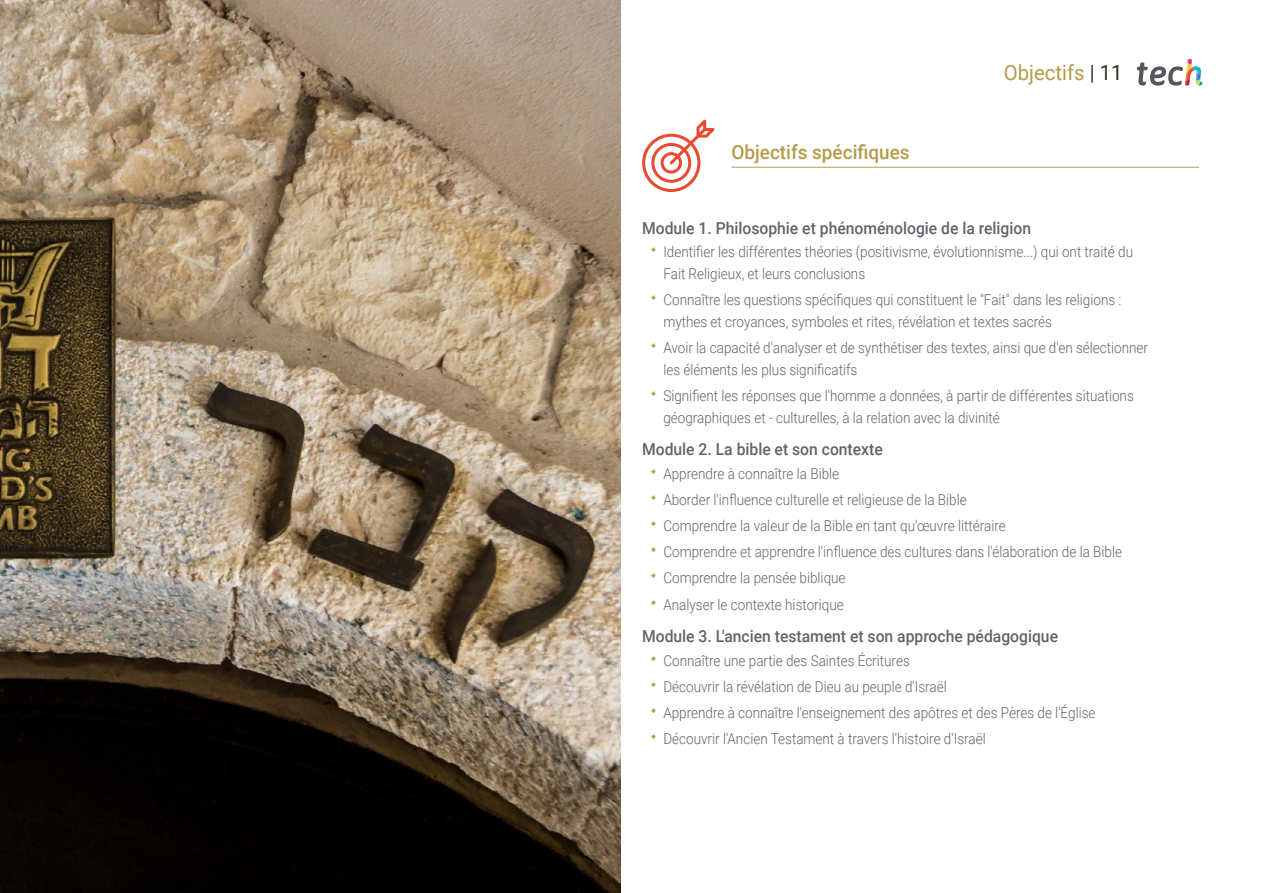
<style>
.page{position:relative;width:1263px;height:893px;background:#fff}
.page>*{position:absolute;margin:0;border:0;box-sizing:border-box;transform-origin:0 0}
.t1{font:21px "Roboto";color:#b49c4b}
.t2{font:500 19.5px "Roboto";color:#b49c4b}
.t3{font:500 16.5px "Roboto";color:#61646a;scale:.95 1}
.t4{font:300 15px/26.1px "Roboto";color:#61646a;scale:.9 1}
.s1{color:#312e20}
</style>
<div class="page">
<hr style="left:731px;top:167px;width:468px;height:1px;background:#b49c4b">
<svg style="left:642px;top:120px;width:72px;height:72px"></svg>
<svg style="left:1137px;top:59px;width:65px;height:27px"></svg>
<img style="left:0;top:0;width:621px;height:893px">
<h2 class="t2" style="left:731px;top:138px;width:180px">Objectifs spécifiques</h2>
<h1 class="t1" style="left:1004px;top:57px;width:120px">Objectifs <span class="s1">| 11</span></h1>
<p class="t3" style="left:642px;top:216px;width:411px">Module 1. Philosophie et phénoménologie de la religion</p>
<p class="t4" style="left:663px;top:241px;width:523px;line-height:21.8px">Identifier les différentes théories (positivisme, évolutionnisme...) qui ont traité du<br>Fait Religieux, et leurs conclusions</p>
<p class="t4" style="left:663px;top:288px;width:510px;line-height:21.8px">Connaître les questions spécifiques qui constituent le "Fait" dans les religions : mythes et croyances, symboles et rites, révélation et textes sacrés</p>
<p class="t4" style="left:663px;top:336px;width:540px;line-height:21.8px">Avoir la capacité d'analyser et de synthétiser des textes, ainsi que d'en sélectionner les éléments les plus significatifs</p>
<p class="t4" style="left:663px;top:383px;width:524px;line-height:22.5px">Signifient les réponses que l'homme a données, à partir de différentes situations géographiques et - culturelles, à la relation avec la divinité</p>
<p class="t3" style="left:642px;top:438px;width:255px">Module 2. La bible et son contexte</p>
<p class="t4" style="left:663px;top:460px;width:511px">Apprendre à connaître la Bible<br>Aborder l'influence culturelle et religieuse de la Bible<br>Comprendre la valeur de la Bible en tant qu'œuvre littéraire<br>Comprendre et apprendre l'influence des cultures dans l'élaboration de la Bible Comprendre la pensée biblique<br>Analyser le contexte historique</p>
<p class="t3" style="left:642px;top:624px;width:439px">Module 3. L'ancien testament et son approche pédagogique</p>
<p class="t4" style="left:663px;top:647px;width:482px">Connaître une partie des Saintes Écritures<br>Découvrir la révélation de Dieu au peuple d'Israël<br>Apprendre à connaître l'enseignement des apôtres et des Pères de l'Église Découvrir l'Ancien Testament à travers l'histoire d'Israël</p>
</div>
